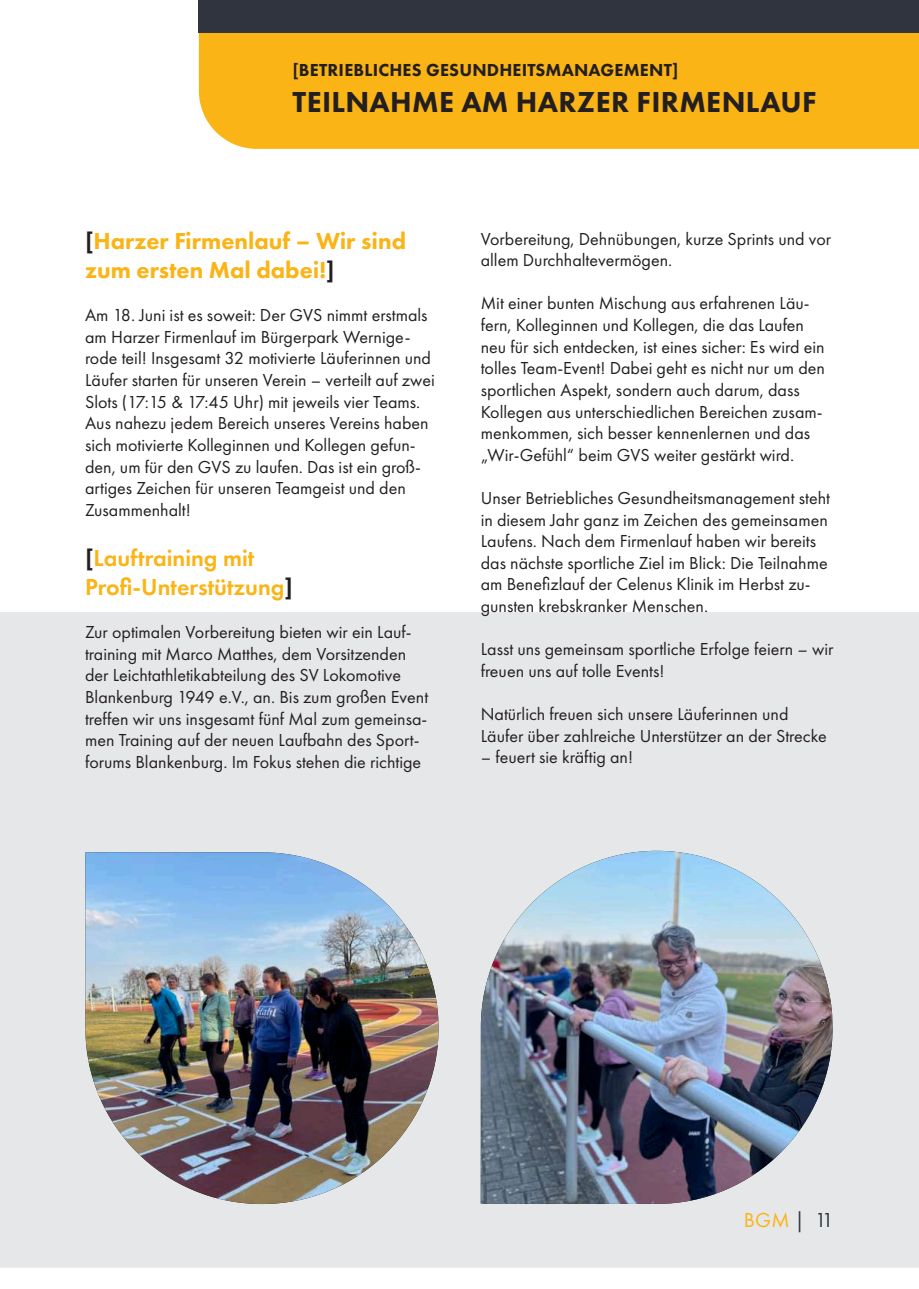
<style>
.page{position:relative;width:919px;height:1289px;background:#fff}
.page>*{position:absolute;margin:0;border:0;box-sizing:border-box;transform-origin:0 0}
.t1{font:800 30px "Futura PT";letter-spacing:.01em;color:#231f20}
.t2{font:800 24px/28.8px "Futura PT";color:#fbb416}
.t3{font:600 24px/28.8px "Futura PT";color:#fbb416}
.t4{font:21px "Futura PT";color:#fbb416}
.t5{font:18px/21.6px "Futura PT";color:#231f20}
.t6{font:800 18px "Futura PT";letter-spacing:.01em;color:#231f20}
.s1{color:#231f20}
.s2{font-weight:800;color:#231f20}
.s3{color:#30343e}
</style>
<div class="page">
<div style="left:0;top:612px;width:918px;height:655px;background:#e6e7e9"></div>
<img style="left:85px;top:852px;width:353px;height:351px">
<img style="left:480px;top:850px;width:352px;height:353px">
<div style="left:199px;top:0;width:719px;height:33px;background:#30343e"></div>
<div style="left:199px;top:33px;width:719px;height:116px;background:#fbb416"></div>
<p class="t6" style="left:292px;top:60px;width:387px">[BETRIEBLICHES GESUNDHEITSMANAGEMENT]</p>
<h1 class="t1" style="left:292px;top:86px;width:525px">TEILNAHME AM HARZER FIRMENLAUF</h1>
<h2 class="t2" style="left:85px;top:227px;width:322px"><span class="s1">[</span>Harzer Firmenlauf – Wir sind zum ersten Mal dabei!<span class="s1">]</span></h2>
<p class="t5" style="left:85px;top:305px;width:351px">Am 18. Juni ist es soweit: Der GVS nimmt erstmals am Harzer Firmenlauf im Bürgerpark Wernige&shy;rode teil! Insgesamt 32 motivierte Läuferinnen und Läufer starten für unseren Verein – verteilt auf zwei Slots (17:15 &amp; 17:45 Uhr) mit jeweils vier Teams.<br>Aus nahezu jedem Bereich unseres Vereins haben sich motivierte Kolleginnen und Kollegen gefun&shy;den, um für den GVS zu laufen. Das ist ein groß&shy;artiges Zeichen für unseren Teamgeist und den Zusammenhalt!</p>
<h2 class="t3" style="left:85px;top:544px;width:209px"><span class="s2">[</span>Lauftraining mit<br>Profi-Unterstützung<span class="s2">]</span></h2>
<p class="t5" style="left:85px;top:622px;width:344px">Zur optimalen Vorbereitung bieten wir ein Lauf&shy;training mit Marco Matthes, dem Vorsitzenden der Leichtathletikabteilung des SV Lokomotive Blankenburg 1949 e.V., an. Bis zum großen Event treffen wir uns insgesamt fünf Mal zum gemeinsa&shy;men Training auf der neuen Laufbahn des Sport&shy;forums Blankenburg. Im Fokus stehen die richtige</p>
<p class="t5" style="left:480px;top:228px;width:352px">Vorbereitung, Dehnübungen, kurze Sprints und vor allem Durchhaltevermögen.</p>
<p class="t5" style="left:480px;top:293px;width:346px">Mit einer bunten Mischung aus erfahrenen Läu&shy;fern, Kolleginnen und Kollegen, die das Laufen neu für sich entdecken, ist eines sicher: Es wird ein tolles Team-Event! Dabei geht es nicht nur um den sportlichen Aspekt, sondern auch darum, dass Kollegen aus unterschiedlichen Bereichen zusam&shy;menkommen, sich besser kennenlernen und das „Wir-Gefühl“ beim GVS weiter gestärkt wird.</p>
<p class="t5" style="left:480px;top:488px;width:351px">Unser Betriebliches Gesundheitsmanagement steht in diesem Jahr ganz im Zeichen des gemeinsamen Laufens. Nach dem Firmenlauf haben wir bereits das nächste sportliche Ziel im Blick: Die Teilnahme am Benefizlauf der Celenus Klinik im Herbst zu&shy;gunsten krebskranker Menschen.</p>
<p class="t5" style="left:480px;top:639px;width:354px">Lasst uns gemeinsam sportliche Erfolge feiern – wir freuen uns auf tolle Events!</p>
<p class="t5" style="left:480px;top:704px;width:347px">Natürlich freuen sich unsere Läuferinnen und<br>Läufer über zahlreiche Unterstützer an der Strecke</p>
<p class="t5" style="left:480px;top:747px;width:154px">– feuert sie kräftig an!</p>
<p class="t4" style="left:743px;top:1209px;width:92px">BGM <span class="s3">| 11</span></p>
</div>
